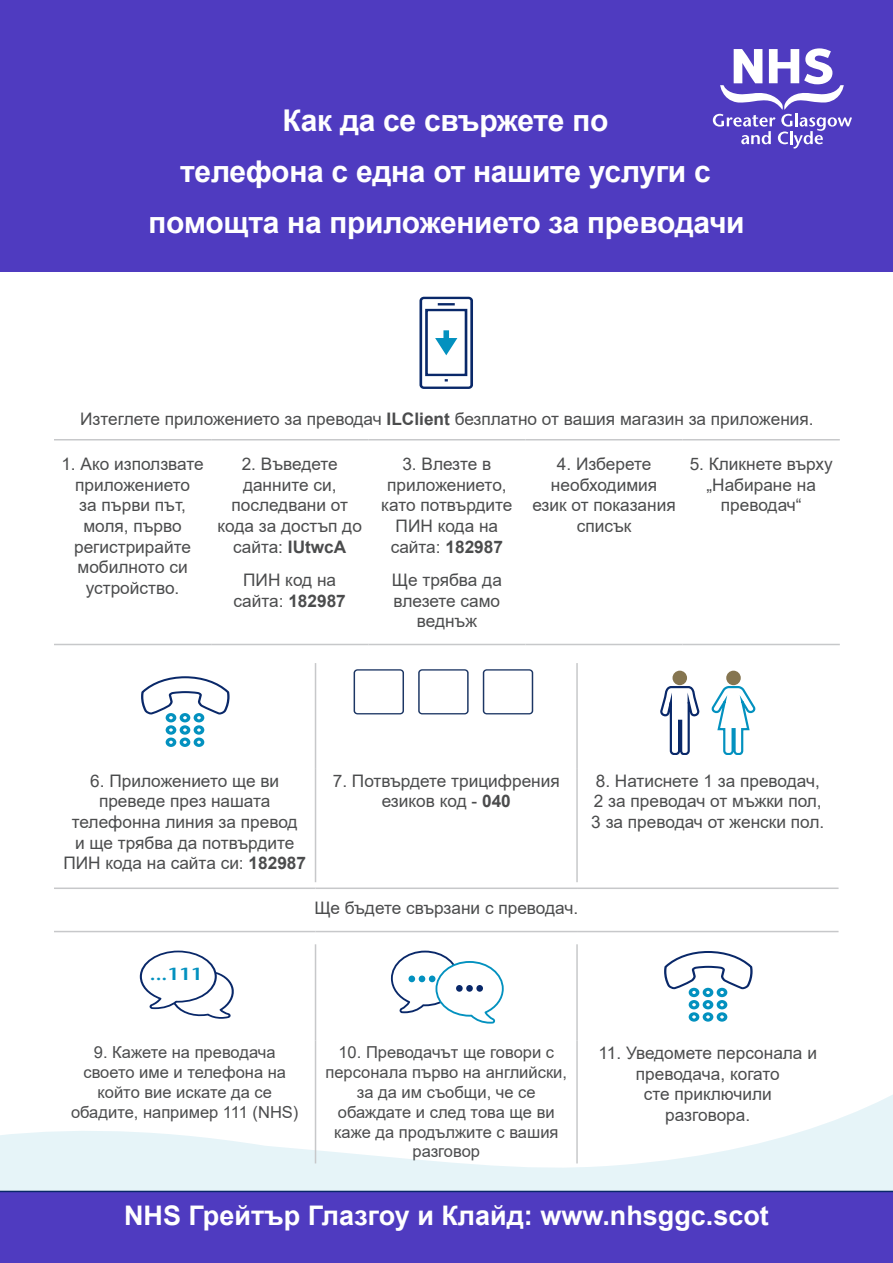
<style>
.page{position:relative;width:893px;height:1263px;background:#fff}
.page>*{position:absolute;margin:0;border:0;box-sizing:border-box;transform-origin:0 0}
.t1{font:700 30px/51px "Arial";letter-spacing:-.01em;color:#fff;text-align:center}
.t2{font:700 27px "Arial";color:#fff}
.t3{font:17.25px/20.7px "Arial";color:#4b4c4d;text-align:center}
.t4{font:600 17.1px "Stone Sans";color:#0391bf;scale:1.19 1}
.t5{font:16.5px/19.8px "Arial";color:#4b4c4d;text-align:center}
.s1{font-weight:700}
</style>
<div class="page">
<svg style="left:0;top:930px;width:893px;height:261px"></svg>
<div style="left:0;top:0;width:893px;height:272px;background:#4f3bc0"></div>
<hr style="left:54px;top:644px;width:157px;height:1px;background:#c7c8ca">
<hr style="left:211px;top:644px;width:157px;height:1px;background:#c7c8ca">
<hr style="left:368px;top:644px;width:157px;height:1px;background:#c7c8ca">
<hr style="left:525px;top:644px;width:158px;height:1px;background:#c7c8ca">
<hr style="left:683px;top:644px;width:157px;height:1px;background:#c7c8ca">
<hr style="left:54px;top:439px;width:157px;height:1px;background:#c7c8ca">
<hr style="left:211px;top:439px;width:157px;height:1px;background:#c7c8ca">
<hr style="left:368px;top:439px;width:157px;height:1px;background:#c7c8ca">
<hr style="left:525px;top:439px;width:158px;height:1px;background:#c7c8ca">
<hr style="left:683px;top:439px;width:157px;height:1px;background:#c7c8ca">
<div style="left:420px;top:297px;width:53px;height:92px;border:3px solid #092869;border-radius:3px"></div>
<div style="left:425px;top:309px;width:42px;height:67px;border:3px solid #092869"></div>
<hr style="left:438px;top:303px;width:17px;height:3px;background:#092869">
<svg style="left:435px;top:330px;width:22px;height:25px"></svg>
<hr style="left:315px;top:944px;width:1px;height:96px;background:#c7c8ca">
<hr style="left:576px;top:944px;width:2px;height:96px;background:#c7c8ca">
<hr style="left:315px;top:1040px;width:1px;height:123px;background:#c7c8ca">
<hr style="left:576px;top:1040px;width:2px;height:123px;background:#c7c8ca">
<hr style="left:315px;top:663px;width:1px;height:105px;background:#c7c8ca">
<hr style="left:576px;top:663px;width:2px;height:105px;background:#c7c8ca">
<hr style="left:54px;top:887px;width:261px;height:2px;background:#c7c8ca">
<hr style="left:315px;top:887px;width:262px;height:2px;background:#c7c8ca">
<hr style="left:577px;top:887px;width:261px;height:2px;background:#c7c8ca">
<hr style="left:54px;top:931px;width:261px;height:1px;background:#c7c8ca">
<hr style="left:315px;top:931px;width:262px;height:1px;background:#c7c8ca">
<hr style="left:577px;top:931px;width:261px;height:1px;background:#c7c8ca">
<hr style="left:315px;top:768px;width:1px;height:114px;background:#c7c8ca">
<hr style="left:576px;top:768px;width:2px;height:114px;background:#c7c8ca">
<svg style="left:141px;top:676px;width:89px;height:71px"></svg>
<div style="left:354px;top:669px;width:50px;height:45px;border:1px solid #1c3664;border-radius:3px"></div>
<div style="left:418px;top:669px;width:51px;height:45px;border:1px solid #1c3664;border-radius:3px"></div>
<div style="left:483px;top:669px;width:50px;height:45px;border:1px solid #1c3664;border-radius:3px"></div>
<svg style="left:711px;top:685px;width:45px;height:69px"></svg>
<div style="left:726px;top:671px;width:15px;height:14px;background:#857550;border-radius:50%"></div>
<svg style="left:660px;top:683px;width:39px;height:71px"></svg>
<div style="left:672px;top:671px;width:15px;height:14px;background:#857550;border-radius:50%"></div>
<svg style="left:139px;top:950px;width:96px;height:69px"></svg>
<svg style="left:390px;top:950px;width:115px;height:74px"></svg>
<div style="left:476px;top:985px;width:7px;height:7px;background:#092869;border-radius:50%"></div>
<div style="left:466px;top:985px;width:7px;height:7px;background:#092869;border-radius:50%"></div>
<div style="left:456px;top:985px;width:7px;height:7px;background:#092869;border-radius:50%"></div>
<svg style="left:663px;top:950px;width:91px;height:72px"></svg>
<div style="left:0;top:1191px;width:893px;height:72px;background:#4f3bc0"></div>
<svg style="left:713px;top:48px;width:139px;height:101px"></svg>
<p class="t1" style="left:148px;top:95px;width:598px">Как да се свържете по<br>телефона с една от нашите услуги с помощта на приложението за преводачи</p>
<p class="t3" style="left:80px;top:408px;width:735px">Изтеглете приложението за преводач <span class="s1">ILClient</span> безплатно от вашия магазин за приложения.</p>
<p class="t3" style="left:61px;top:453px;width:144px">1. Ако използвате приложението<br>за първи път, моля, първо регистрирайте мобилното си устройство.</p>
<p class="t3" style="left:217px;top:453px;width:146px">2. Въведете данните си, последвани от кода за достъп до сайта: <span class="s1">IUtwcA</span></p>
<p class="t3" style="left:532px;top:453px;width:145px">4. Изберете необходимия език от показания списък</p>
<p class="t3" style="left:690px;top:453px;width:145px">5. Кликнете върху „Набиране на преводач“</p>
<p class="t3" style="left:381px;top:453px;width:133px">3. Влезте в приложението, като потвърдите<br>ПИН кода на сайта: <span class="s1">182987</span></p>
<p class="t3" style="left:392px;top:569px;width:112px">Ще трябва да влезете само веднъж</p>
<p class="t3" style="left:234px;top:569px;width:114px">ПИН код на сайта: <span class="s1">182987</span></p>
<p class="t3" style="left:63px;top:770px;width:244px">6. Приложението ще ви преведе през нашата телефонна линия за превод<br>и ще трябва да потвърдите<br>ПИН кода на сайта си: <span class="s1">182987</span></p>
<p class="t3" style="left:333px;top:770px;width:228px">7. Потвърдете трицифрения езиков код - <span class="s1">040</span></p>
<p class="t3" style="left:594px;top:770px;width:229px;text-align:left">8. Натиснете 1 за преводач,<br>2 за преводач от мъжки пол,</p>
<p class="t3" style="left:591px;top:811px;width:235px">3 за преводач от женски пол.</p>
<p class="t4" style="left:150px;top:963px;width:46px">...111</p>
<p class="t3" style="left:314px;top:897px;width:265px">Ще бъдете свързани с преводач.</p>
<p class="t5" style="left:94px;top:1042px;width:183px">9. Кажете на преводача</p>
<p class="t5" style="left:71px;top:1062px;width:229px">своето име и телефона на който вие искате да се обадите, например 111 (NHS)</p>
<p class="t5" style="left:338px;top:1042px;width:217px">10. Преводачът ще говори с</p>
<p class="t5" style="left:325px;top:1062px;width:243px">персонала първо на английски, за да им съобщи, че се обаждате и след това ще ви каже да продължите с вашия разговор</p>
<p class="t3" style="left:599px;top:1042px;width:220px">11. Уведомете персонала и</p>
<p class="t3" style="left:636px;top:1063px;width:145px">преводача, когато</p>
<p class="t3" style="left:644px;top:1084px;width:129px">сте приключили</p>
<p class="t3" style="left:665px;top:1104px;width:86px">разговора.</p>
<p class="t2" style="left:124px;top:1196px;width:646px">NHS Грейтър Глазгоу и Клайд: www.nhsggc.scot</p>
</div>
